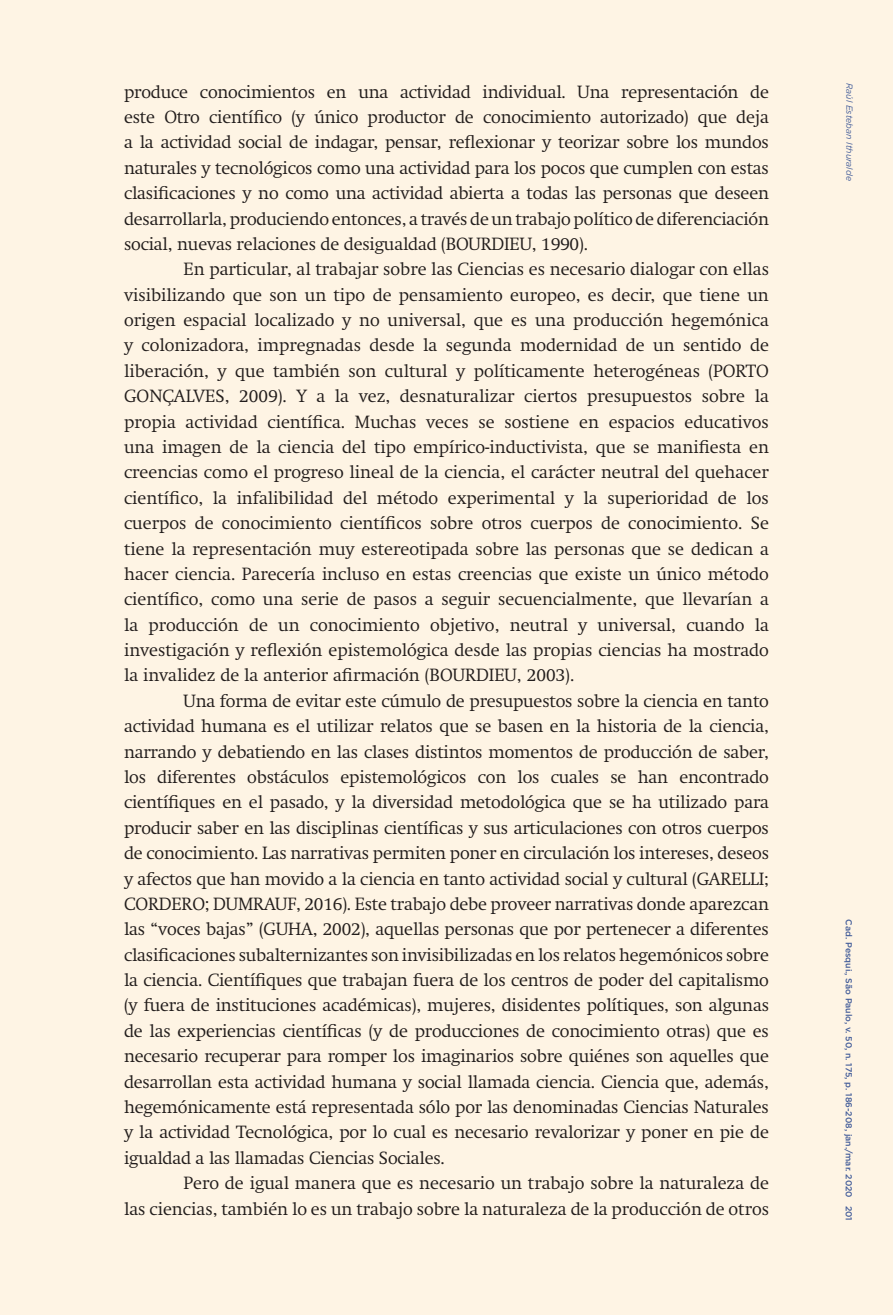
<style>
.page{position:relative;width:893px;height:1315px;background:#fef4e4}
.page>*{position:absolute;margin:0;border:0;box-sizing:border-box;transform-origin:0 0}
.CorpoRecuo{font:300 17.5px/25.4px "Swift";color:#231f20;text-align:justify}
.t1{font:500 8.75px "Gotham HTF";color:#4361ac}
.t2{font:italic 8.75px "Gotham HTF";color:#4361ac}
</style>
<div class="page">
<p class="CorpoRecuo" style="left:124px;top:79px;width:646px">produce conocimientos en una actividad individual. Una representación de este Otro científico (y único productor de conocimiento autorizado) que deja a la actividad social de indagar, pensar, reflexionar y teorizar sobre los mundos naturales y tecnológicos como una actividad para los pocos que cumplen con estas clasificaciones y no como una actividad abierta a todas las personas que deseen desarrollarla, produciendo entonces, a través de un trabajo político de diferenciación social, nuevas relaciones de desigualdad (BOURDIEU, 1990).</p>
<p class="CorpoRecuo" style="left:124px;top:257px;width:646px;text-indent:60px">En particular, al trabajar sobre las Ciencias es necesario dialogar con ellas visibilizando que son un tipo de pensamiento europeo, es decir, que tiene un origen espacial localizado y no universal, que es una producción hegemónica y colonizadora, impregnadas desde la segunda modernidad de un sentido de liberación, y que también son cultural y políticamente heterogéneas (PORTO GONÇALVES, 2009). Y a la vez, desnaturalizar ciertos presupuestos sobre la propia actividad científica. Muchas veces se sostiene en espacios educativos una imagen de la ciencia del tipo empírico-inductivista, que se manifiesta en creencias como el progreso lineal de la ciencia, el carácter neutral del quehacer científico, la infalibilidad del método experimental y la superioridad de los cuerpos de conocimiento científicos sobre otros cuerpos de conocimiento. Se tiene la representación muy estereotipada sobre las personas que se dedican a hacer ciencia. Parecería incluso en estas creencias que existe un único método científico, como una serie de pasos a seguir secuencialmente, que llevarían a la producción de un conocimiento objetivo, neutral y universal, cuando la investigación y reflexión epistemológica desde las propias ciencias ha mostrado la invalidez de la anterior afirmación (BOURDIEU, 2003).</p>
<p class="CorpoRecuo" style="left:124px;top:688px;width:646px;text-indent:60px">Una forma de evitar este cúmulo de presupuestos sobre la ciencia en tanto actividad humana es el utilizar relatos que se basen en la historia de la ciencia, narrando y debatiendo en las clases distintos momentos de producción de saber, los diferentes obstáculos epistemológicos con los cuales se han encontrado científiques en el pasado, y la diversidad metodológica que se ha utilizado para producir saber en las disciplinas científicas y sus articulaciones con otros cuerpos de conocimiento. Las narrativas permiten poner en circulación los intereses, deseos y afectos que han movido a la ciencia en tanto actividad social y cultural (GARELLI; CORDERO; DUMRAUF, 2016). Este trabajo debe proveer narrativas donde aparezcan las “voces bajas” (GUHA, 2002), aquellas personas que por pertenecer a diferentes clasificaciones subalternizantes son invisibilizadas en los relatos hegemónicos sobre la ciencia. Científiques que trabajan fuera de los centros de poder del capitalismo (y fuera de instituciones académicas), mujeres, disidentes polítiques, son algunas de las experiencias científicas (y de producciones de conocimiento otras) que es necesario recuperar para romper los imaginarios sobre quiénes son aquelles que desarrollan esta actividad humana y social llamada ciencia. Ciencia que, además, hegemónicamente está representada sólo por las denominadas Ciencias Naturales y la actividad Tecnológica, por lo cual es necesario revalorizar y poner en pie de igualdad a las llamadas Ciencias Sociales.</p>
<p class="CorpoRecuo" style="left:124px;top:1170px;width:646px;text-align:right">Pero de igual manera que es necesario un trabajo sobre la naturaleza de<br>las ciencias, también lo es un trabajo sobre la naturaleza de la producción de otros</p>
<p class="t2" style="left:854px;top:83px;width:99px;rotate:90deg">Raúl Esteban Ithuralde</p>
<p class="t1" style="left:854px;top:919px;width:303px;rotate:90deg">Cad. Pesqui., São Paulo, v. 50, n. 175, p. 186-208, jan./mar. 2020 201</p>
</div>
